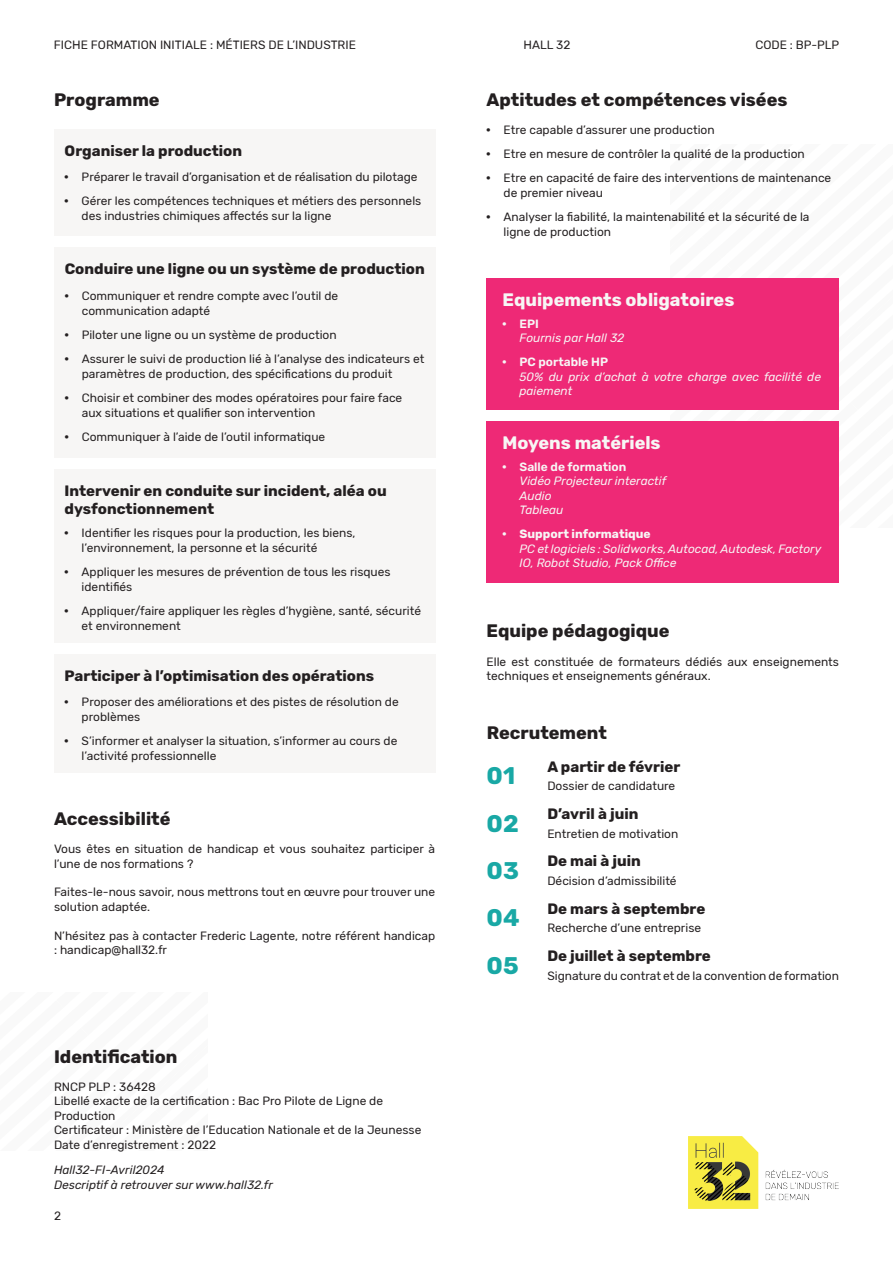
<style>
.page{position:relative;width:893px;height:1263px;background:#fff}
.page>*{position:absolute;margin:0;border:0;box-sizing:border-box;transform-origin:0 0}
.t1{font:700 24px/47.2px "Rubik";color:#19a8a5}
.t2{font:700 18px "Rubik";color:#231f20}
.t3{font:700 18px "Rubik";color:#f7f6f5}
.t4{font:700 15px/18px "Rubik";color:#231f20}
.t5{font:12px/14.4px "Rubik";color:#231f20}
.t6{font:italic 12px/14.4px "Rubik";color:#f7f6f5}
.t7{font:italic 12px/15px "Rubik";color:#231f20}
.s1{font-weight:900}
.s2{font-weight:900;font-style:normal}
.s3{font-weight:600;font-style:normal}
.s4{font-weight:700;font-style:normal}
</style>
<div class="page">
<div style="left:670px;top:145px;width:223px;height:382px;background:#f9f9f9"></div>
<div style="left:0;top:993px;width:207px;height:157px;background:#f9f9f9"></div>
<div style="left:54px;top:247px;width:381px;height:210px;background:#f7f6f5"></div>
<div style="left:54px;top:129px;width:381px;height:106px;background:#f7f6f5"></div>
<div style="left:54px;top:469px;width:381px;height:174px;background:#f7f6f5"></div>
<div style="left:54px;top:655px;width:381px;height:118px;background:#f7f6f5"></div>
<div style="left:487px;top:278px;width:352px;height:131px;background:#ee2976"></div>
<div style="left:487px;top:421px;width:352px;height:162px;background:#ee2976"></div>
<img style="left:688px;top:1137px;width:151px;height:72px">
<p class="t5" style="left:54px;top:38px;width:303px">FICHE FORMATION INITIALE : MÉTIERS DE L’INDUSTRIE</p>
<p class="t5" style="left:523px;top:38px;width:48px">HALL 32</p>
<p class="t5" style="left:755px;top:38px;width:85px">CODE : BP-PLP</p>
<h2 class="t2" style="left:54px;top:89px;width:107px">Programme</h2>
<p class="t4" style="left:65px;top:142px;width:179px">Organiser la production</p>
<p class="t5" style="left:65px;top:165px;width:358px;line-height:24px"><span class="s1">·</span> Préparer le travail d’organisation et de réalisation du pilotage <span class="s1">·</span> Gérer les compétences techniques et métiers des personnels</p>
<p class="t5" style="left:82px;top:209px;width:251px">des industries chimiques affectés sur la ligne</p>
<p class="t4" style="left:65px;top:260px;width:362px">Conduire une ligne ou un système de production</p>
<p class="t5" style="left:82px;top:289px;width:258px;line-height:15px;text-indent:-17px"><span class="s1">·</span> Communiquer et rendre compte avec l’outil de communication adapté</p>
<p class="t5" style="left:65px;top:324px;width:361px;line-height:24px"><span class="s1">·</span> Piloter une ligne ou un système de production<br><span class="s1">·</span> Assurer le suivi de production lié à l’analyse des indicateurs et</p>
<p class="t5" style="left:65px;top:363px;width:339px;line-height:24px;text-align:center">paramètres de production, des spécifications du produit<br><span class="s1">·</span> Choisir et combiner des modes opératoires pour faire face</p>
<p class="t5" style="left:65px;top:402px;width:262px;line-height:24px;text-align:center">aux situations et qualifier son intervention<br><span class="s1">·</span> Communiquer à l’aide de l’outil informatique</p>
<p class="t4" style="left:65px;top:482px;width:324px">Intervenir en conduite sur incident, aléa ou dysfonctionnement</p>
<p class="t5" style="left:82px;top:525px;width:275px;line-height:15px;text-indent:-17px"><span class="s1">·</span> Identifier les risques pour la production, les biens, l’environnement, la personne et la sécurité</p>
<p class="t5" style="left:82px;top:564px;width:310px;line-height:15px;text-indent:-17px"><span class="s1">·</span> Appliquer les mesures de prévention de tous les risques identifiés</p>
<p class="t5" style="left:82px;top:603px;width:341px;line-height:15px;text-indent:-17px"><span class="s1">·</span> Appliquer/faire appliquer les règles d’hygiène, santé, sécurité et environnement</p>
<p class="t4" style="left:65px;top:668px;width:311px">Participer à l’optimisation des opérations</p>
<p class="t5" style="left:82px;top:694px;width:319px;line-height:15px;text-indent:-17px"><span class="s1">·</span> Proposer des améliorations et des pistes de résolution de problèmes</p>
<p class="t5" style="left:82px;top:733px;width:317px;line-height:15px;text-indent:-17px"><span class="s1">·</span> S’informer et analyser la situation, s’informer au cours de l’activité professionnelle</p>
<h2 class="t2" style="left:54px;top:808px;width:118px">Accessibilité</h2>
<p class="t5" style="left:54px;top:842px;width:383px">Vous êtes en situation de handicap et vous souhaitez participer à l’une de nos formations ?</p>
<p class="t5" style="left:54px;top:885px;width:383px">Faites-le-nous savoir, nous mettrons tout en œuvre pour trouver une solution adaptée.</p>
<p class="t5" style="left:54px;top:928px;width:383px">N’hésitez pas à contacter Frederic Lagente, notre référent handicap : handicap@hall32.fr</p>
<h2 class="t2" style="left:54px;top:1046px;width:125px">Identification</h2>
<p class="t5" style="left:54px;top:1080px;width:369px">RNCP PLP : 36428<br>Libellé exacte de la certification : Bac Pro Pilote de Ligne de Production<br>Certificateur : Ministère de l’Education Nationale et de la Jeunesse Date d’enregistrement : 2022</p>
<p class="t7" style="left:54px;top:1162px;width:221px">Hall32-FI-Avril2024<br>Descriptif à retrouver sur www.hall32.fr</p>
<p class="t5" style="left:54px;top:1209px;width:9px">2</p>
<h2 class="t2" style="left:487px;top:89px;width:302px">Aptitudes et compétences visées</h2>
<p class="t5" style="left:487px;top:119px;width:346px;line-height:24px"><span class="s1">·</span> Etre capable d’assurer une production<br><span class="s1">·</span> Etre en mesure de contrôler la qualité de la production<br><span class="s1">·</span> Etre en capacité de faire des interventions de maintenance</p>
<p class="t5" style="left:487px;top:182px;width:324px;line-height:24px;text-indent:17px">de premier niveau<br><span class="s1">·</span> Analyser la fiabilité, la maintenabilité et la sécurité de la</p>
<p class="t5" style="left:504px;top:225px;width:109px">ligne de production</p>
<h2 class="t3" style="left:502px;top:289px;width:233px">Equipements obligatoires</h2>
<p class="t6" style="left:519px;top:317px;width:106px;text-indent:-17px"><span class="s2">·</span> <span class="s3">EPI<br></span>Fournis par Hall 32</p>
<p class="t6" style="left:519px;top:355px;width:303px;text-indent:-17px"><span class="s2">·</span> <span class="s3">PC portable HP<br></span>50% du prix d’achat à votre charge avec facilité de paiement</p>
<h2 class="t3" style="left:502px;top:432px;width:160px">Moyens matériels</h2>
<p class="t6" style="left:519px;top:460px;width:148px;text-indent:-17px"><span class="s2">·</span> <span class="s3">Salle de formation<br></span>Vidéo Projecteur interactif<br>Audio<br>Tableau</p>
<p class="t6" style="left:519px;top:527px;width:303px;text-indent:-17px"><span class="s2">·</span> <span class="s4">Support informatique<br></span>PC et logiciels : Solidworks, Autocad, Autodesk, Factory<br>IO, Robot Studio, Pack Office</p>
<h2 class="t2" style="left:487px;top:621px;width:184px">Equipe pédagogique</h2>
<p class="t5" style="left:487px;top:655px;width:354px">Elle est constituée de formateurs dédiés aux enseignements techniques et enseignements généraux.</p>
<h2 class="t2" style="left:487px;top:722px;width:122px">Recrutement</h2>
<h1 class="t1" style="left:487px;top:753px;width:34px">01<br>02<br>03<br>04<br>05</h1>
<p class="t4" style="left:547px;top:758px;width:134px">A partir de février</p>
<p class="t5" style="left:547px;top:779px;width:129px">Dossier de candidature</p>
<p class="t4" style="left:547px;top:805px;width:93px">D’avril à juin</p>
<p class="t5" style="left:547px;top:827px;width:132px">Entretien de motivation</p>
<p class="t4" style="left:547px;top:853px;width:95px">De mai à juin</p>
<p class="t5" style="left:547px;top:874px;width:131px">Décision d’admissibilité</p>
<p class="t4" style="left:547px;top:900px;width:159px">De mars à septembre</p>
<p class="t5" style="left:547px;top:921px;width:155px">Recherche d’une entreprise</p>
<p class="t4" style="left:547px;top:947px;width:165px">De juillet à septembre</p>
<p class="t5" style="left:547px;top:968px;width:293px">Signature du contrat et de la convention de formation</p>
</div>
